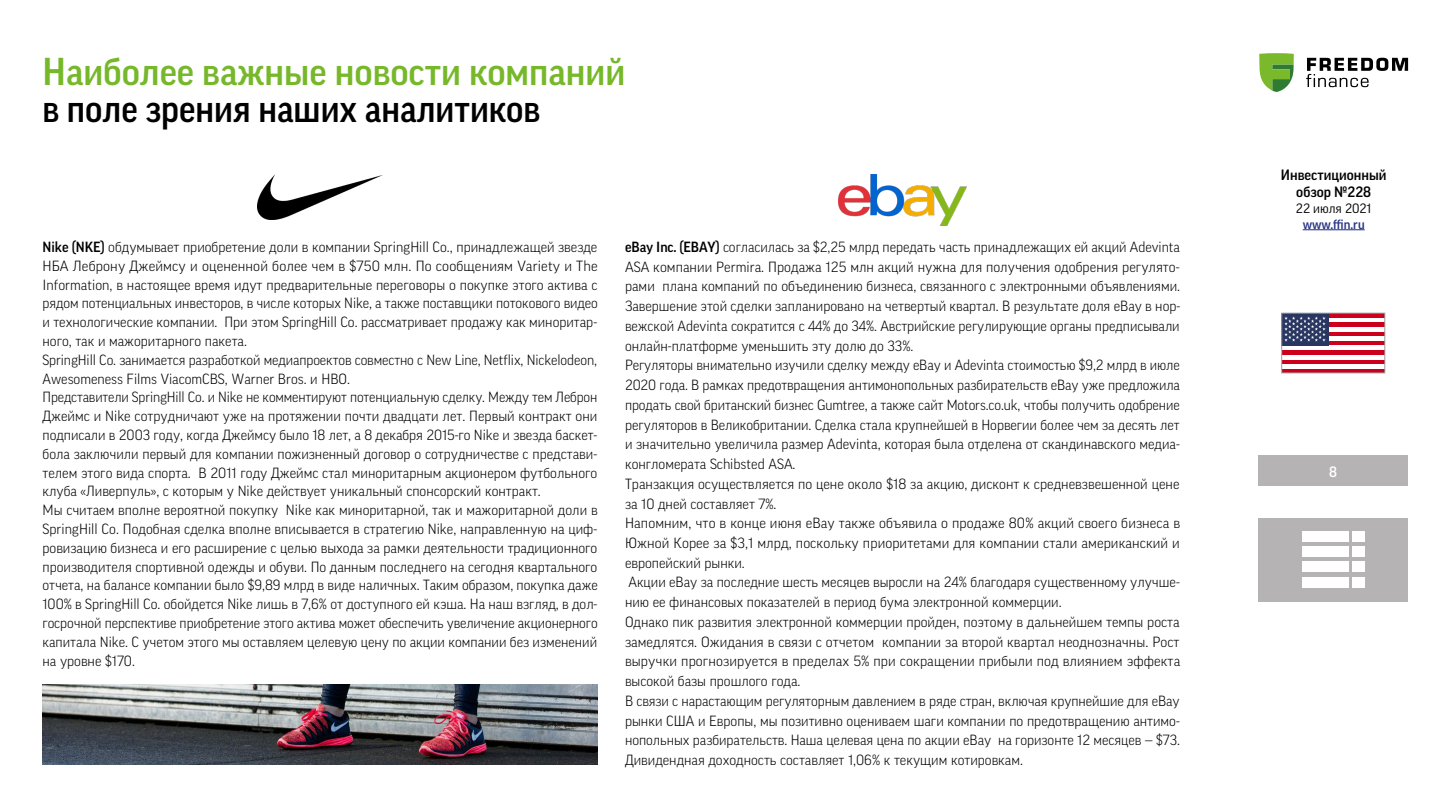
<style>
.page{position:relative;width:1440px;height:810px;background:#fff}
.page>*{position:absolute;margin:0;border:0;box-sizing:border-box;transform-origin:0 0}
.t1{font:500 37.5px "Good Pro";color:#76b82a}
.t2{font:500 37.5px "Good Pro";color:#000;scale:.95 1}
.t3{font:500 14.48px/17.4px "Good Pro";color:#000;text-align:center}
.t4{font:500 14.48px "Good Pro";color:#fff}
.t5{font:300 14.25px/19.7px "Good Pro";color:#000}
.t6{font:500 13.05px "Good Pro";color:#283583}
.t7{font:13.05px "Good Pro";color:#000}
.s1{font-weight:500}
</style>
<div class="page">
<hr style="left:1303px;top:229px;width:62px;height:1px;background:#283583">
<div style="left:1258px;top:456px;width:150px;height:30px;background:#b5b3b3"></div>
<div style="left:1259px;top:518px;width:149px;height:83px;background:#b5b3b3"></div>
<div style="left:1302px;top:531px;width:46px;height:11px;background:#fff"></div>
<div style="left:1352px;top:531px;width:13px;height:11px;background:#fff"></div>
<div style="left:1302px;top:547px;width:46px;height:10px;background:#fff"></div>
<div style="left:1352px;top:547px;width:13px;height:10px;background:#fff"></div>
<div style="left:1302px;top:562px;width:46px;height:10px;background:#fff"></div>
<div style="left:1352px;top:562px;width:13px;height:10px;background:#fff"></div>
<div style="left:1302px;top:577px;width:46px;height:11px;background:#fff"></div>
<div style="left:1352px;top:577px;width:13px;height:11px;background:#fff"></div>
<svg style="left:1259px;top:53px;width:35px;height:39px"></svg>
<svg style="left:1306px;top:58px;width:102px;height:29px"></svg>
<div style="left:1282px;top:368px;width:103px;height:5px;background:#cc001c"></div>
<div style="left:1282px;top:359px;width:103px;height:5px;background:#cc001c"></div>
<div style="left:1282px;top:350px;width:103px;height:5px;background:#cc001c"></div>
<hr style="left:1282px;top:341px;width:103px;height:4px;background:#cc001c">
<hr style="left:1282px;top:332px;width:103px;height:4px;background:#cc001c">
<div style="left:1282px;top:322px;width:103px;height:5px;background:#cc001c"></div>
<div style="left:1282px;top:313px;width:103px;height:5px;background:#cc001c"></div>
<div style="left:1282px;top:313px;width:47px;height:32px;background:#293661"></div>
<svg style="left:1284px;top:316px;width:42px;height:26px"></svg>
<div style="left:1282px;top:313px;width:103px;height:60px;border:1px solid #9d9d9c"></div>
<img style="left:838px;top:174px;width:129px;height:52px">
<img style="left:257px;top:174px;width:125px;height:45px">
<img style="left:43px;top:684px;width:554px;height:81px">
<h1 class="t1" style="left:43px;top:50px;width:585px">Наиболее важные новости компаний</h1>
<h1 class="t2" style="left:43px;top:87px;width:526px">в поле зрения наших аналитиков</h1>
<p class="t5" style="left:43px;top:237px;width:557px;line-height:18.8px"><span class="s1">Nike (NKE)</span> обдумывает приобретение доли в компании SpringHill Co., принадлежащей звезде НБА Леброну Джеймсу и оцененной более чем в $750 млн. По сообщениям Variety и The Information, в настоящее время идут предварительные переговоры о покупке этого актива с рядом потенциальных инвесторов, в числе которых Nike, а также поставщики потокового видео и технологические компании. При этом SpringHill Co. рассматривает продажу как миноритар&shy;ного, так и мажоритарного пакета.<br>SpringHill Co. занимается разработкой медиапроектов совместно с New Line, Netflix, Nickelodeon, Awesomeness Films ViacomCBS, Warner Bros. и HBO.<br>Представители SpringHill Co. и Nike не комментируют потенциальную сделку. Между тем Леброн Джеймс и Nike сотрудничают уже на протяжении почти двадцати лет. Первый контракт они подписали в 2003 году, когда Джеймсу было 18 лет, а 8 декабря 2015-го Nike и звезда баскет&shy;бола заключили первый для компании пожизненный договор о сотрудничестве с представи&shy;телем этого вида спорта. В 2011 году Джеймс стал миноритарным акционером футбольного клуба «Ливерпуль», с которым у Nike действует уникальный спонсорский контракт.<br>Мы считаем вполне вероятной покупку Nike как миноритарной, так и мажоритарной доли в SpringHill Co. Подобная сделка вполне вписывается в стратегию Nike, направленную на циф&shy;ровизацию бизнеса и его расширение с целью выхода за рамки деятельности традиционного производителя спортивной одежды и обуви. По данным последнего на сегодня квартального отчета, на балансе компании было $9,89 млрд в виде наличных. Таким образом, покупка даже 100% в SpringHill Co. обойдется Nike лишь в 7,6% от доступного ей кэша. На наш взгляд, в дол&shy;госрочной перспективе приобретение этого актива может обеспечить увеличение акционерного капитала Nike. С учетом этого мы оставляем целевую цену по акции компании без изменений на уровне $170.</p>
<p class="t5" style="left:625px;top:237px;width:557px"><span class="s1">eBay Inc. (EBAY)</span> согласилась за $2,25 млрд передать часть принадлежащих ей акций Adevinta ASA компании Permira. Продажа 125 млн акций нужна для получения одобрения регулято&shy;рами плана компаний по объединению бизнеса, связанного с электронными объявлениями.<br>Завершение этой сделки запланировано на четвертый квартал. В результате доля eBay в нор&shy;вежской Adevinta сократится с 44% до 34%. Австрийские регулирующие органы предписывали онлайн-платформе уменьшить эту долю до 33%.<br>Регуляторы внимательно изучили сделку между eBay и Adevinta стоимостью $9,2 млрд в июле 2020 года. В рамках предотвращения антимонопольных разбирательств eBay уже предложила продать свой британский бизнес Gumtree, а также сайт Motors.co.uk, чтобы получить одобрение регуляторов в Великобритании. Сделка стала крупнейшей в Норвегии более чем за десять лет и значительно увеличила размер Adevinta, которая была отделена от скандинавского медиа&shy;конгломерата Schibsted ASA.<br>Транзакция осуществляется по цене около $18 за акцию, дисконт к средневзвешенной цене за 10 дней составляет 7%.<br>Напомним, что в конце июня eBay также объявила о продаже 80% акций своего бизнеса в Южной Корее за $3,1 млрд, поскольку приоритетами для компании стали американский и европейский рынки.<br>Акции eBay за последние шесть месяцев выросли на 24% благодаря существенному улучше&shy;нию ее финансовых показателей в период бума электронной коммерции.<br>Однако пик развития электронной коммерции пройден, поэтому в дальнейшем темпы роста замедлятся. Ожидания в связи с отчетом компании за второй квартал неоднозначны. Рост выручки прогнозируется в пределах 5% при сокращении прибыли под влиянием эффекта высокой базы прошлого года.<br>В связи с нарастающим регуляторным давлением в ряде стран, включая крупнейшие для eBay рынки США и Европы, мы позитивно оцениваем шаги компании по предотвращению антимо&shy;нопольных разбирательств. Наша целевая цена по акции eBay на горизонте 12 месяцев — $73.<br>Дивидендная доходность составляет 1,06% к текущим котировкам.</p>
<p class="t3" style="left:1281px;top:166px;width:107px">Инвестиционный обзор №228</p>
<p class="t7" style="left:1296px;top:201px;width:77px">22 июля 2021</p>
<p class="t6" style="left:1303px;top:217px;width:63px">www.ffin.ru</p>
<p class="t4" style="left:1329px;top:463px;width:9px">8</p>
</div>
